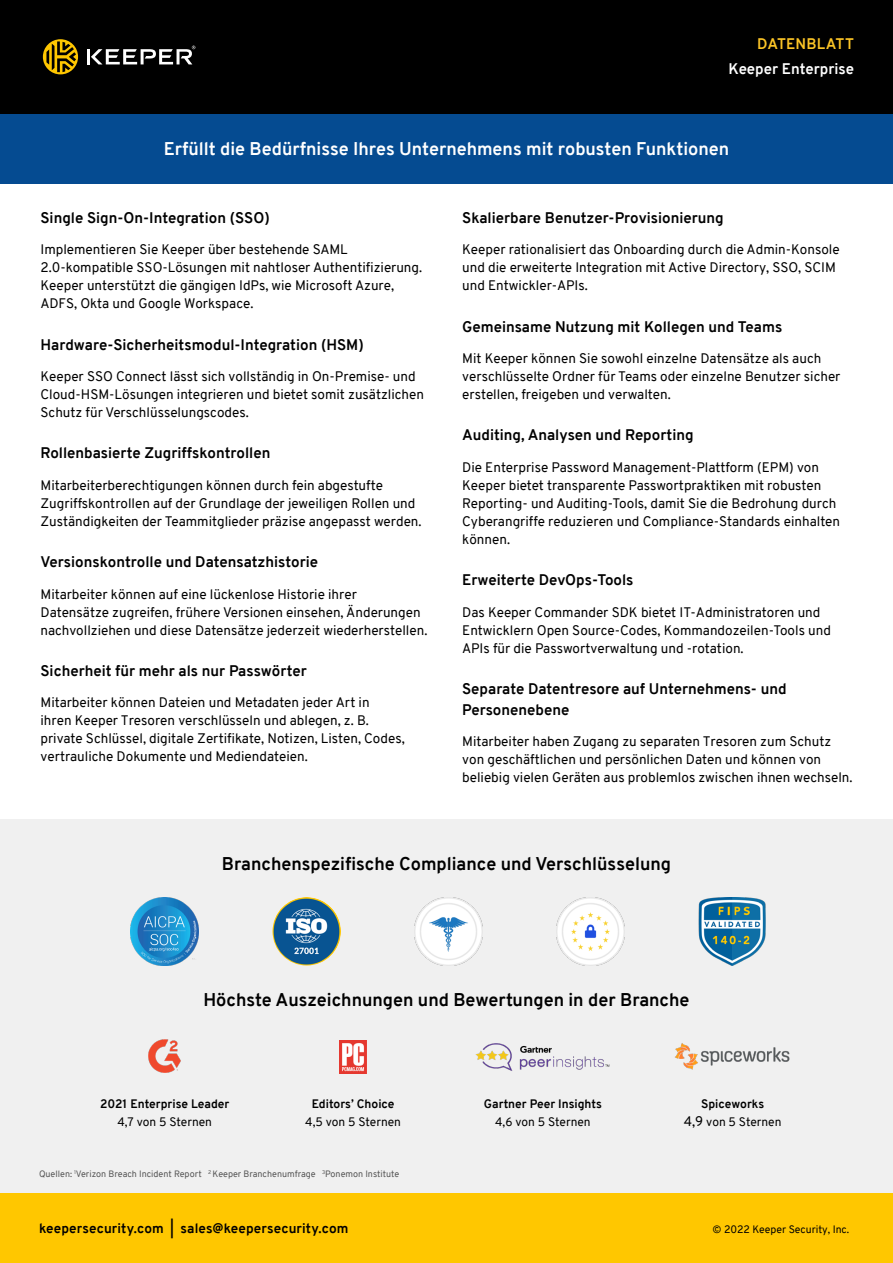
<style>
.page{position:relative;width:893px;height:1263px;background:#fff}
.page>*{position:absolute;margin:0;border:0;box-sizing:border-box;transform-origin:0 0}
.t1{font:700 18px "Overpass";color:#000}
.t2{font:700 18px "Overpass";color:#fff}
.t3{font:700 15px/21px "Overpass";color:#000}
.t4{font:700 15px "Overpass";color:#fff}
.t5{font:700 15px "Overpass";letter-spacing:.005em;color:#fbc426}
.t6{font:13.5px/18px "Overpass";color:#000}
.t7{font:700 13.5px "Overpass";letter-spacing:.005em;color:#000}
.t8{font:12px/18px "Overpass";color:#000;text-align:center}
.t9{font:700 12px "Overpass";color:#000}
.t10{font:10.5px "Overpass";color:#000}
.t11{font:9px "Overpass";color:#000}
.s1{font-weight:700}
.s2{font-size:13.5px}
</style>
<div class="page">
<div style="left:0;top:1193px;width:893px;height:70px;background:#ffc700"></div>
<div style="left:0;top:0;width:893px;height:114px;background:#000"></div>
<svg style="left:43px;top:39px;width:35px;height:35px"></svg>
<hr style="left:87px;top:49px;width:3px;height:15px;background:#fff">
<svg style="left:91px;top:46px;width:104px;height:18px"></svg>
<div style="left:0;top:820px;width:893px;height:373px;background:#f0f0f0"></div>
<img style="left:339px;top:1040px;width:28px;height:33px">
<img style="left:149px;top:1040px;width:32px;height:32px">
<img style="left:675px;top:1043px;width:115px;height:26px">
<img style="left:475px;top:1043px;width:135px;height:28px">
<div style="left:0;top:114px;width:893px;height:69px;background:#054b91"></div>
<img style="left:130px;top:897px;width:69px;height:68px">
<img style="left:414px;top:897px;width:69px;height:68px">
<img style="left:556px;top:897px;width:69px;height:68px">
<img style="left:698px;top:897px;width:68px;height:68px">
<img style="left:272px;top:897px;width:69px;height:68px;border-radius:34px">
<p class="t5" style="left:757px;top:33px;width:98px">DATENBLATT</p>
<p class="t4" style="left:728px;top:58px;width:127px">Keeper Enterprise</p>
<h1 class="t2" style="left:164px;top:136px;width:567px">Erfüllt die Bedürfnisse Ihres Unternehmens mit robusten Funktionen</h1>
<p class="t3" style="left:40px;top:207px;width:231px">Single Sign-On-Integration (SSO)</p>
<p class="t6" style="left:40px;top:241px;width:383px">Implementieren Sie Keeper über bestehende SAML 2.0-kompatible SSO-Lösungen mit nahtloser Authentifizierung.<br>Keeper unterstützt die gängigen IdPs, wie Microsoft Azure, ADFS, Okta und Google Workspace.</p>
<p class="t3" style="left:40px;top:334px;width:325px">Hardware-Sicherheitsmodul-Integration (HSM)</p>
<p class="t6" style="left:40px;top:368px;width:385px">Keeper SSO Connect lässt sich vollständig in On-Premise- und<br>Cloud-HSM-Lösungen integrieren und bietet somit zusätzlichen<br>Schutz für Verschlüsselungscodes.</p>
<p class="t3" style="left:40px;top:443px;width:231px">Rollenbasierte Zugriffskontrollen</p>
<p class="t6" style="left:40px;top:476px;width:383px">Mitarbeiterberechtigungen können durch fein abgestufte<br>Zugriffskontrollen auf der Grundlage der jeweiligen Rollen und<br>Zuständigkeiten der Teammitglieder präzise angepasst werden.</p>
<p class="t3" style="left:40px;top:552px;width:279px">Versionskontrolle und Datensatzhistorie</p>
<p class="t6" style="left:40px;top:585px;width:388px">Mitarbeiter können auf eine lückenlose Historie ihrer<br>Datensätze zugreifen, frühere Versionen einsehen, Änderungen nachvollziehen und diese Datensätze jederzeit wiederherstellen.</p>
<p class="t3" style="left:40px;top:660px;width:268px">Sicherheit für mehr als nur Passwörter</p>
<p class="t6" style="left:40px;top:694px;width:366px">Mitarbeiter können Dateien und Metadaten jeder Art in<br>ihren Keeper Tresoren verschlüsseln und ablegen, z. B. private Schlüssel, digitale Zertifikate, Notizen, Listen, Codes, vertrauliche Dokumente und Mediendateien.</p>
<p class="t3" style="left:462px;top:207px;width:263px">Skalierbare Benutzer-Provisionierung</p>
<p class="t6" style="left:462px;top:241px;width:379px">Keeper rationalisiert das Onboarding durch die Admin-Konsole und die erweiterte Integration mit Active Directory, SSO, SCIM und Entwickler-APIs.</p>
<p class="t3" style="left:462px;top:316px;width:322px">Gemeinsame Nutzung mit Kollegen und Teams</p>
<p class="t6" style="left:462px;top:350px;width:380px">Mit Keeper können Sie sowohl einzelne Datensätze als auch verschlüsselte Ordner für Teams oder einzelne Benutzer sicher erstellen, freigeben und verwalten.</p>
<p class="t3" style="left:462px;top:425px;width:233px">Auditing, Analysen und Reporting</p>
<p class="t6" style="left:462px;top:458px;width:379px">Die Enterprise Password Management-Plattform (EPM) von Keeper bietet transparente Passwortpraktiken mit robusten Reporting- und Auditing-Tools, damit Sie die Bedrohung durch Cyberangriffe reduzieren und Compliance-Standards einhalten können.</p>
<p class="t3" style="left:462px;top:570px;width:173px">Erweiterte DevOps-Tools</p>
<p class="t6" style="left:462px;top:603px;width:370px">Das Keeper Commander SDK bietet IT-Administratoren und<br>Entwicklern Open Source-Codes, Kommandozeilen-Tools und<br>APIs für die Passwortverwaltung und -rotation.</p>
<p class="t3" style="left:462px;top:678px;width:326px">Separate Datentresore auf Unternehmens- und<br>Personenebene</p>
<p class="t6" style="left:462px;top:733px;width:392px">Mitarbeiter haben Zugang zu separaten Tresoren zum Schutz von geschäftlichen und persönlichen Daten und können von beliebig vielen Geräten aus problemlos zwischen ihnen wechseln.</p>
<h1 class="t1" style="left:222px;top:851px;width:451px">Branchenspezifische Compliance und Verschlüsselung</h1>
<h1 class="t1" style="left:203px;top:987px;width:488px">Höchste Auszeichnungen und Bewertungen in der Branche</h1>
<p class="t9" style="left:100px;top:1095px;width:131px">2021 Enterprise Leader</p>
<p class="t8" style="left:117px;top:1112px;width:96px">4,7 von 5 Sternen</p>
<p class="t9" style="left:312px;top:1095px;width:84px">Editors’ Choice</p>
<p class="t8" style="left:305px;top:1112px;width:97px">4,5 von 5 Sternen</p>
<p class="t11" style="left:39px;top:1168px;width:362px">Quellen: <sup>1</sup>Verizon Breach Incident Report <sup>2</sup> Keeper Branchenumfrage <sup>3</sup>Ponemon Institute</p>
<p class="t9" style="left:484px;top:1095px;width:119px">Gartner Peer Insights</p>
<p class="t8" style="left:495px;top:1112px;width:97px">4,6 von 5 Sternen</p>
<p class="t8" style="left:684px;top:1094px;width:99px"><span class="s1">Spiceworks<br></span><span class="s2">4,9</span> von 5 Sternen</p>
<p class="t7" style="left:39px;top:1219px;width:311px">keepersecurity.com | sales@keepersecurity.com</p>
<p class="t10" style="left:712px;top:1222px;width:138px">© 2022 Keeper Security, Inc.</p>
</div>
